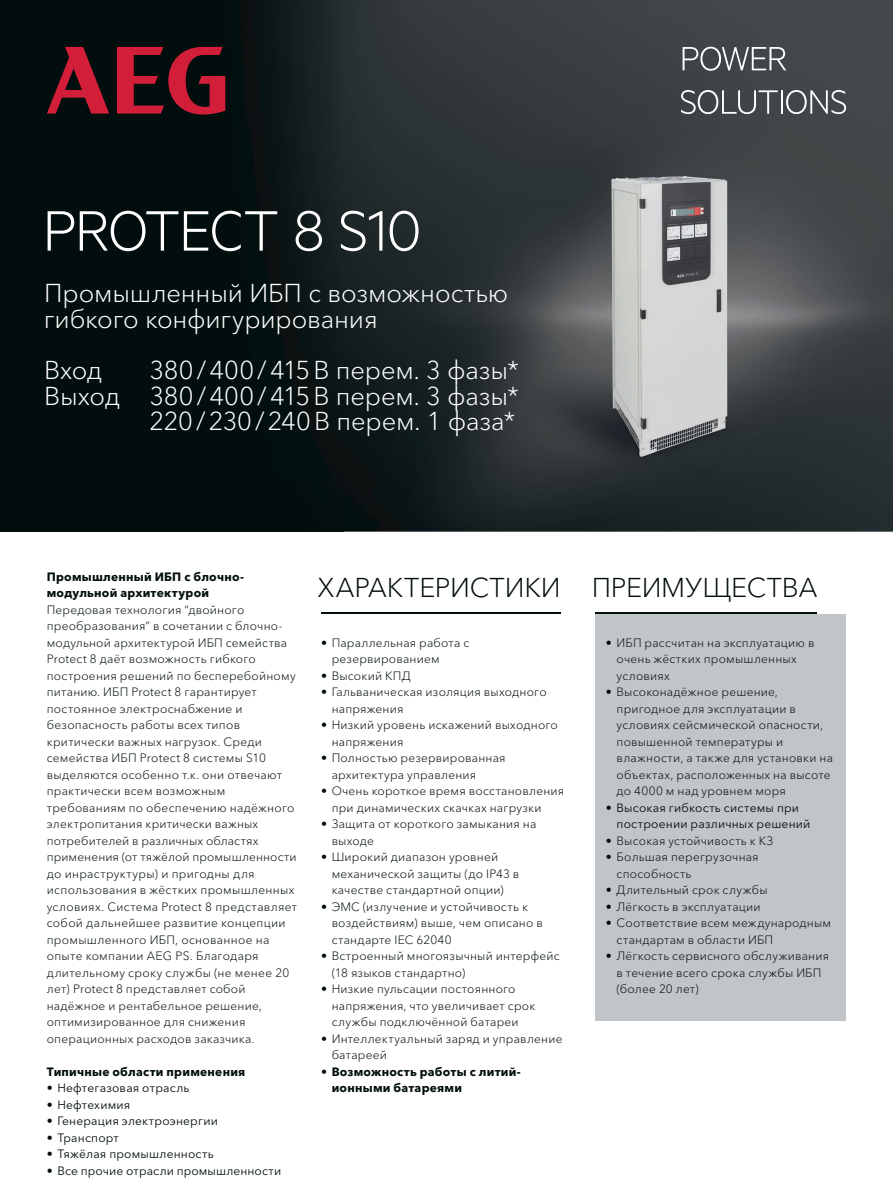
<style>
.page{position:relative;width:893px;height:1191px;background:#fff}
.page>*{position:absolute;margin:0;border:0;box-sizing:border-box;transform-origin:0 0}
.t1{font:300 64.2px "Metric";letter-spacing:-.025em;color:#fff}
.t2{font:300 27px "Avenir Next Cyr";letter-spacing:-.005em;color:#020d0d}
.t3{font:300 25.65px/25.7px "Avenir Next Cyr";letter-spacing:-.005em;color:#fff}
.t4{font:300 12px/16.5px "Avenir Next Cyr";letter-spacing:.015em;color:#020d0d}
.t5{font:12px/16.5px "Avenir Next Cyr";letter-spacing:.015em;color:#020d0d}
.t6{font:700 12px/16.5px "Avenir Next Cyr";letter-spacing:.02em;color:#020d0d}
</style>
<div class="page">
<img style="left:344px;top:0;width:549px;height:531px">
<img style="left:493px;top:115px;width:353px;height:405px">
<div style="left:0;top:0;width:106px;height:531px;background:#020d0d"></div>
<img style="left:106px;top:0;width:238px;height:531px">
<svg style="left:47px;top:47px;width:62px;height:67px"></svg>
<svg style="left:117px;top:47px;width:108px;height:67px;background:#6d1523"></svg>
<svg style="left:683px;top:47px;width:103px;height:24px;background:#6f7274"></svg>
<svg style="left:681px;top:90px;width:97px;height:24px;background:#65696b"></svg>
<hr style="left:780px;top:90px;width:2px;height:24px;background:#fff">
<svg style="left:786px;top:90px;width:60px;height:24px"></svg>
<hr style="left:595px;top:612px;width:222px;height:1px;background:#020d0d">
<div style="left:595px;top:614px;width:251px;height:406px;background:#c1c5c7"></div>
<hr style="left:321px;top:612px;width:240px;height:1px;background:#020d0d">
<h1 class="t1" style="left:43px;top:193px;width:380px">PROTECT 8 S10</h1>
<h3 class="t3" style="left:44px;top:280px;width:466px">Промышленный ИБП с возможностью гибкого конфигурирования</h3>
<h3 class="t3" style="left:44px;top:357px;width:59px">Вход</h3>
<h3 class="t3" style="left:44px;top:357px;width:476px;text-align:right">380 / 400 / 415 В перем. 3 фазы*<br>Выход 380 / 400 / 415 В перем. 3 фазы*<br>220 / 230 / 240 В перем. 1 фаза*</h3>
<p class="t6" style="left:47px;top:568px;width:199px">Промышленный ИБП с блочно&shy;модульной архитектурой</p>
<p class="t4" style="left:47px;top:601px;width:252px">Передовая технология “двойного преобразования” в сочетании с блочно&shy;модульной архитектурой ИБП семейства Protect 8 даёт возможность гибкого построения решений по бесперебойному питанию. ИБП Protect 8 гарантирует постоянное электроснабжение и безопасность работы всех типов критически важных нагрузок. Среди семейства ИБП Protect 8 системы S10 выделяются особенно т.к. они отвечают практически всем возможным требованиям по обеспечению надёжного электропитания критически важных потребителей в различных областях применения (от тяжёлой промышленности до инраструктуры) и пригодны для использования в жёстких промышленных условиях. Система Protect 8 представляет собой дальнейшее развитие концепции промышленного ИБП, основанное на опыте компании AEG PS. Благодаря длительному сроку службы (не менее 20 лет) Protect 8 представляет собой надёжное и рентабельное решение, оптимизированное для снижения операционных расходов заказчика.</p>
<p class="t6" style="left:47px;top:1063px;width:200px">Типичные области применения</p>
<p class="t5" style="left:47px;top:1080px;width:144px">• Нефтегазовая отрасль</p>
<p class="t5" style="left:47px;top:1096px;width:85px">• Нефтехимия</p>
<p class="t5" style="left:47px;top:1113px;width:173px">• Генерация электроэнергии</p>
<p class="t5" style="left:47px;top:1129px;width:74px">• Транспорт</p>
<p class="t5" style="left:47px;top:1146px;width:169px">• Тяжёлая промышленность</p>
<p class="t5" style="left:47px;top:1162px;width:236px">• Все прочие отрасли промышленности</p>
<h2 class="t2" style="left:318px;top:572px;width:245px">ХАРАКТЕРИСТИКИ</h2>
<p class="t4" style="left:332px;top:634px;width:139px;text-indent:-11px">• Параллельная работа с резервированием</p>
<p class="t4" style="left:321px;top:667px;width:91px">• Высокий КПД</p>
<p class="t4" style="left:332px;top:684px;width:216px;text-indent:-11px">• Гальваническая изоляция выходного напряжения</p>
<p class="t4" style="left:332px;top:717px;width:228px;text-indent:-11px">• Низкий уровень искажений выходного напряжения</p>
<p class="t4" style="left:332px;top:750px;width:175px;text-indent:-11px">• Полностью резервированная архитектура управления</p>
<p class="t4" style="left:332px;top:783px;width:234px;text-indent:-11px">• Очень короткое время восстановления при динамических скачках нагрузки</p>
<p class="t4" style="left:332px;top:816px;width:206px;text-indent:-11px">• Защита от короткого замыкания на выходе</p>
<p class="t4" style="left:332px;top:849px;width:189px;text-indent:-11px">• Широкий диапазон уровней механической защиты (до IP43 в качестве стандартной опции)</p>
<p class="t4" style="left:332px;top:898px;width:213px;text-indent:-11px">• ЭМС (излучение и устойчивость к воздействиям) выше, чем описано в стандарте IEC 62040</p>
<p class="t4" style="left:332px;top:948px;width:229px;text-indent:-11px">• Встроенный многоязычный интерфейс (18 языков стандартно)</p>
<p class="t4" style="left:332px;top:981px;width:205px;text-indent:-11px">• Низкие пульсации постоянного напряжения, что увеличивает срок службы подключённой батареи</p>
<p class="t4" style="left:332px;top:1030px;width:232px;text-indent:-11px">• Интеллектуальный заряд и управление батареей</p>
<p class="t6" style="left:332px;top:1063px;width:191px;text-indent:-11px">• Возможность работы с литий&shy;ионными батареями</p>
<h2 class="t2" style="left:592px;top:572px;width:227px">ПРЕИМУЩЕСТВА</h2>
<p class="t4" style="left:617px;top:634px;width:199px;text-indent:-11px">• ИБП рассчитан на эксплуатацию в очень жёстких промышленных условиях</p>
<p class="t4" style="left:617px;top:684px;width:218px;text-indent:-11px">• Высоконадёжное решение, пригодное для эксплуатации в условиях сейсмической опасности, повышенной температуры и влажности, а также для установки на объектах, расположенных на высоте до 4000 м над уровнем моря</p>
<p class="t5" style="left:617px;top:799px;width:195px;text-indent:-11px">• Высокая гибкость системы при построении различных решений</p>
<p class="t4" style="left:606px;top:832px;width:169px">• Высокая устойчивость к КЗ</p>
<p class="t4" style="left:617px;top:849px;width:144px;text-indent:-11px">• Большая перегрузочная способность</p>
<p class="t4" style="left:606px;top:882px;width:163px">• Длительный срок службы</p>
<p class="t4" style="left:606px;top:898px;width:156px">• Лёгкость в эксплуатации</p>
<p class="t4" style="left:617px;top:915px;width:216px;text-indent:-11px">• Соответствие всем международным стандартам в области ИБП</p>
<p class="t4" style="left:617px;top:948px;width:214px;text-indent:-11px">• Лёгкость сервисного обслуживания в течение всего срока службы ИБП (более 20 лет)</p>
</div>
